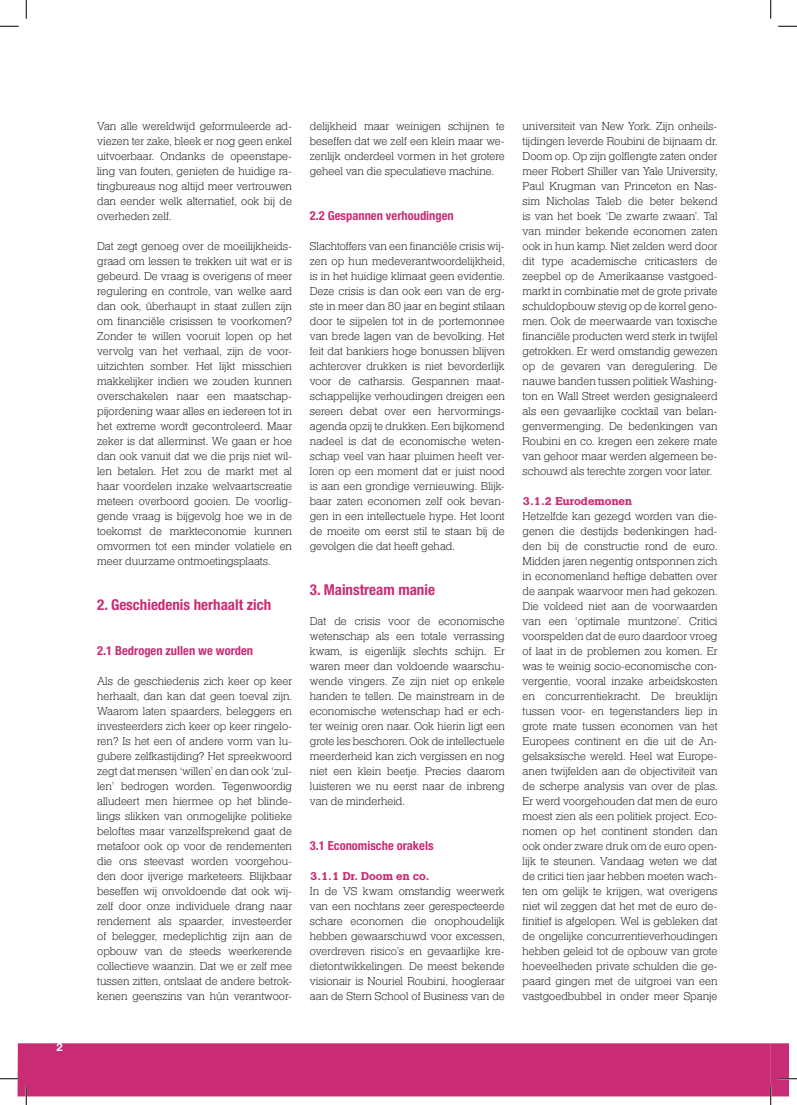
<style>
.page{position:relative;width:797px;height:1105px;background:#fff}
.page>*{position:absolute;margin:0;border:0;box-sizing:border-box;transform-origin:0 0}
.t1{font:700 condensed 15px "Helvetica Neue LT Pro";color:#c92c75}
.t2{font:700 condensed 12.5px "Helvetica Neue LT Pro";color:#c92c75}
.t3{font:300 11.88px/15px "Helserif";color:#231f20;text-align:justify}
.t4{font:700 11.88px "Helserif";color:#c92c75}
.t5{font:700 11.25px "Helvetica Neue LT Pro";color:#fff}
</style>
<div class="page">
<div style="left:18px;top:1043px;width:752px;height:53px;background:#c92c75"></div>
<svg style="left:0;top:25px;width:19px;height:2px"></svg>
<svg style="left:778px;top:25px;width:19px;height:2px"></svg>
<svg style="left:0;top:1078px;width:19px;height:1px"></svg>
<svg style="left:25px;top:0;width:2px;height:19px"></svg>
<svg style="left:25px;top:1086px;width:2px;height:19px"></svg>
<svg style="left:770px;top:0;width:1px;height:19px"></svg>
<svg style="left:770px;top:1043px;width:27px;height:62px"></svg>
<p class="t5" style="left:56px;top:1040px;width:8px">2</p>
<p class="t3" style="left:97px;top:119px;width:196px">Van alle wereldwijd geformuleerde ad&shy;viezen ter zake, bleek er nog geen enkel uitvoerbaar. Ondanks de opeenstape&shy;ling van fouten, genieten de huidige ra&shy;tingbureaus nog altijd meer vertrouwen dan eender welk alternatief, ook bij de overheden zelf.</p>
<p class="t3" style="left:97px;top:239px;width:196px">Dat zegt genoeg over de moeilijkheids&shy;graad om lessen te trekken uit wat er is gebeurd. De vraag is overigens of meer regulering en controle, van welke aard dan ook, überhaupt in staat zullen zijn om financiële crisissen te voorkomen?<br>Zonder te willen vooruit lopen op het vervolg van het verhaal, zijn de voor&shy;uitzichten somber. Het lijkt misschien makkelijker indien we zouden kunnen overschakelen naar een maatschap&shy;pijordening waar alles en iedereen tot in het extreme wordt gecontroleerd. Maar zeker is dat allerminst. We gaan er hoe dan ook vanuit dat we die prijs niet wil&shy;len betalen. Het zou de markt met al haar voordelen inzake welvaartscreatie meteen overboord gooien. De voorlig&shy;gende vraag is bijgevolg hoe we in de toekomst de markteconomie kunnen omvormen tot een minder volatiele en meer duurzame ontmoetingsplaats.</p>
<p class="t1" style="left:97px;top:596px;width:176px">2. Geschiedenis herhaalt zich</p>
<p class="t2" style="left:97px;top:643px;width:157px">2.1 Bedrogen zullen we worden</p>
<p class="t3" style="left:97px;top:674px;width:196px">Als de geschiedenis zich keer op keer herhaalt, dan kan dat geen toeval zijn.<br>Waarom laten spaarders, beleggers en investeerders zich keer op keer ringelo&shy;ren? Is het een of andere vorm van lu&shy;gubere zelfkastijding? Het spreekwoord zegt dat mensen ‘willen’ en dan ook ‘zul&shy;len’ bedrogen worden. Tegenwoordig alludeert men hiermee op het blinde&shy;lings slikken van onmogelijke politieke beloftes maar vanzelfsprekend gaat de metafoor ook op voor de rendementen die ons steevast worden voorgehou&shy;den door ijverige marketeers. Blijkbaar beseffen wij onvoldoende dat ook wij&shy;zelf door onze individuele drang naar rendement als spaarder, investeerder of belegger, medeplichtig zijn aan de opbouw van de steeds weerkerende collectieve waanzin. Dat we er zelf mee tussen zitten, ontslaat de andere betrok&shy;kenen geenszins van hún verantwoor-</p>
<p class="t3" style="left:310px;top:119px;width:196px">delijkheid maar weinigen schijnen te beseffen dat we zelf een klein maar we&shy;zenlijk onderdeel vormen in het grotere geheel van die speculatieve machine.</p>
<p class="t2" style="left:310px;top:208px;width:145px">2.2 Gespannen verhoudingen</p>
<p class="t3" style="left:310px;top:239px;width:196px">Slachtoffers van een financiële crisis wij&shy;zen op hun medeverantwoordelijkheid, is in het huidige klimaat geen evidentie.<br>Deze crisis is dan ook een van de erg&shy;ste in meer dan 80 jaar en begint stilaan door te sijpelen tot in de portemonnee van brede lagen van de bevolking. Het feit dat bankiers hoge bonussen blijven achterover drukken is niet bevorderlijk voor de catharsis. Gespannen maat&shy;schappelijke verhoudingen dreigen een sereen debat over een hervormings&shy;agenda opzij te drukken. Een bijkomend nadeel is dat de economische weten&shy;schap veel van haar pluimen heeft ver&shy;loren op een moment dat er juist nood is aan een grondige vernieuwing. Blijk&shy;baar zaten economen zelf ook bevan&shy;gen in een intellectuele hype. Het loont de moeite om eerst stil te staan bij de gevolgen die dat heeft gehad.</p>
<p class="t1" style="left:310px;top:581px;width:127px">3. Mainstream manie</p>
<p class="t3" style="left:310px;top:614px;width:196px">Dat de crisis voor de economische wetenschap als een totale verrassing kwam, is eigenlijk slechts schijn. Er waren meer dan voldoende waarschu&shy;wende vingers. Ze zijn niet op enkele handen te tellen. De mainstream in de economische wetenschap had er ech&shy;ter weinig oren naar. Ook hierin ligt een grote les beschoren. Ook de intellectuele meerderheid kan zich vergissen en nog niet een klein beetje. Precies daarom luisteren we nu eerst naar de inbreng van de minderheid.</p>
<p class="t2" style="left:310px;top:838px;width:125px">3.1 Economische orakels</p>
<p class="t4" style="left:310px;top:869px;width:121px">3.1.1 Dr. Doom en co.</p>
<p class="t3" style="left:310px;top:884px;width:196px">In de VS kwam omstandig weerwerk van een nochtans zeer gerespecteerde schare economen die onophoudelijk hebben gewaarschuwd voor excessen, overdreven risico’s en gevaarlijke kre&shy;dietontwikkelingen. De meest bekende visionair is Nouriel Roubini, hoogleraar aan de Stern School of Business van de</p>
<p class="t3" style="left:522px;top:119px;width:196px">universiteit van New York. Zijn onheils&shy;tijdingen leverde Roubini de bijnaam dr.<br>Doom op. Op zijn golflengte zaten onder meer Robert Shiller van Yale University, Paul Krugman van Princeton en Nas&shy;sim Nicholas Taleb die beter bekend is van het boek ‘De zwarte zwaan’. Tal van minder bekende economen zaten ook in hun kamp. Niet zelden werd door dit type academische criticasters de zeepbel op de Amerikaanse vastgoed&shy;markt in combinatie met de grote private schuldopbouw stevig op de korrel geno&shy;men. Ook de meerwaarde van toxische financiële producten werd sterk in twijfel getrokken. Er werd omstandig gewezen op de gevaren van deregulering. De nauwe banden tussen politiek Washing&shy;ton en Wall Street werden gesignaleerd als een gevaarlijke cocktail van belan&shy;genvermenging. De bedenkingen van Roubini en co. kregen een zekere mate van gehoor maar werden algemeen be&shy;schouwd als terechte zorgen voor later.</p>
<p class="t4" style="left:522px;top:494px;width:111px">3.1.2 Eurodemonen</p>
<p class="t3" style="left:522px;top:509px;width:196px">Hetzelfde kan gezegd worden van die&shy;genen die destijds bedenkingen had&shy;den bij de constructie rond de euro.<br>Midden jaren negentig ontsponnen zich in economenland heftige debatten over de aanpak waarvoor men had gekozen.<br>Die voldeed niet aan de voorwaarden van een ‘optimale muntzone’. Critici voorspelden dat de euro daardoor vroeg of laat in de problemen zou komen. Er was te weinig socio-economische con&shy;vergentie, vooral inzake arbeidskosten en concurrentiekracht. De breuklijn tussen voor- en tegenstanders liep in grote mate tussen economen van het Europees continent en die uit de An&shy;gelsaksische wereld. Heel wat Europe&shy;anen twijfelden aan de objectiviteit van de scherpe analysis van over de plas.<br>Er werd voorgehouden dat men de euro moest zien als een politiek project. Eco&shy;nomen op het continent stonden dan ook onder zware druk om de euro open&shy;lijk te steunen. Vandaag weten we dat de critici tien jaar hebben moeten wach&shy;ten om gelijk te krijgen, wat overigens niet wil zeggen dat het met de euro de&shy;finitief is afgelopen. Wel is gebleken dat de ongelijke concurrentieverhoudingen hebben geleid tot de opbouw van grote hoeveelheden private schulden die ge&shy;paard gingen met de uitgroei van een vastgoedbubbel in onder meer Spanje</p>
</div>
